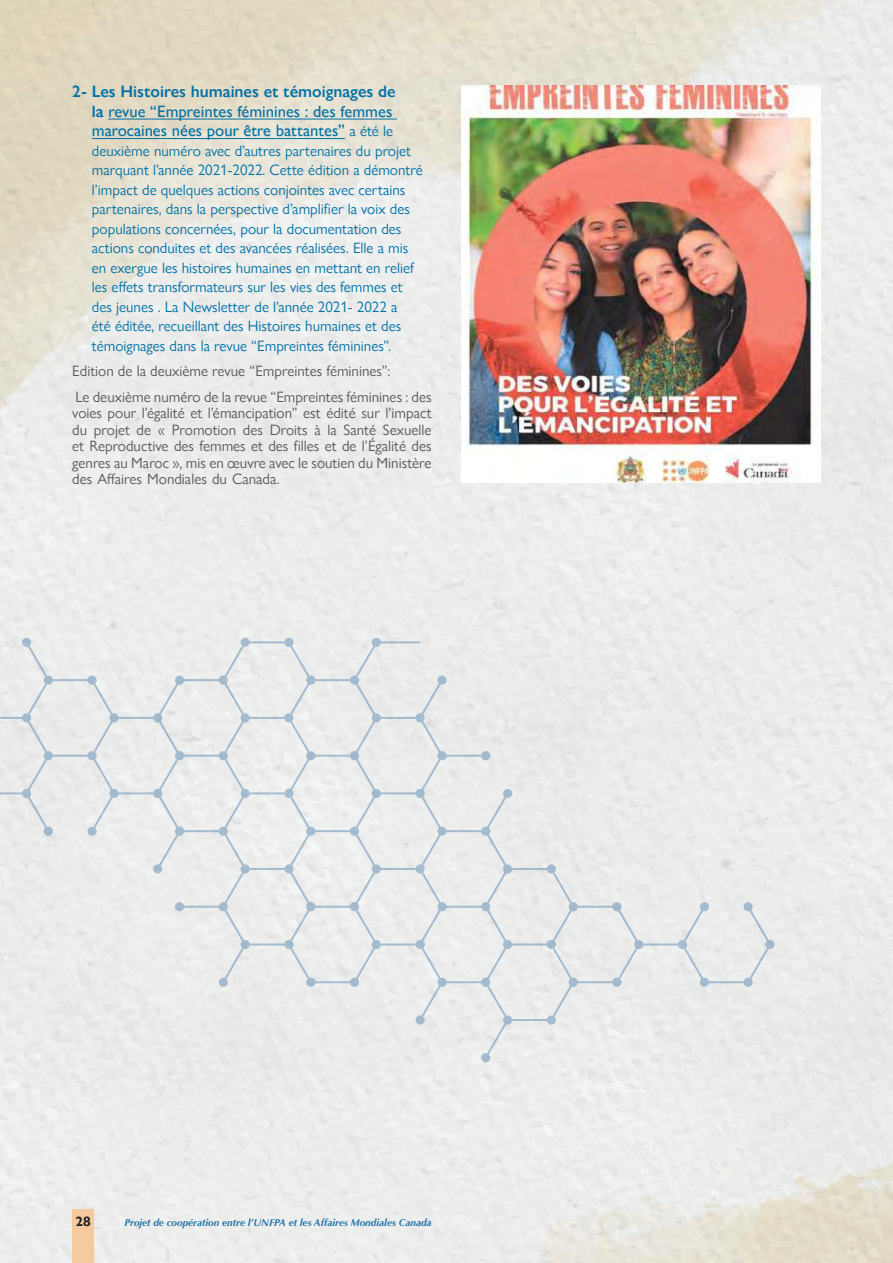
<style>
.page{position:relative;width:893px;height:1263px;background:#fff}
.page>*{position:absolute;margin:0;border:0;box-sizing:border-box;transform-origin:0 0}
.t1{font:500 16.5px/19.5px "Gill Sans Nova";color:#0071a7}
.t2{font:15px/19.5px "Gill Sans Nova";color:#0071a7}
.t3{font:15px/16.5px "Gill Sans Nova";color:#57585a}
.t4{font:700 13.5px "Gill Sans Nova";color:#231f20}
.t5{font:italic 700 10.05px "Optima";color:#2074a8}
.s1{font-weight:600}
.s2{font-weight:400;font-size:15px}
</style>
<div class="page">
<div style="left:73px;top:1209px;width:21px;height:54px;background:#f4cb9f"></div>
<hr style="left:108px;top:119px;width:289px;height:1px;background:#0071a7">
<hr style="left:92px;top:138px;width:253px;height:1px;background:#0071a7">
<img style="left:461px;top:85px;width:360px;height:398px">
<svg style="left:480px;top:1024px;width:30px;height:38px"></svg>
<div style="left:0;top:638px;width:643px;height:386px;background:#ececeb"></div>
<svg style="left:638px;top:902px;width:137px;height:85px;background:#e5e8e8"></svg>
<svg style="left:615px;top:902px;width:7px;height:10px"></svg>
<svg style="left:570px;top:902px;width:5px;height:3px"></svg>
<svg style="left:484px;top:902px;width:7px;height:10px"></svg>
<svg style="left:438px;top:902px;width:6px;height:8px"></svg>
<svg style="left:485px;top:827px;width:6px;height:8px"></svg>
<svg style="left:175px;top:902px;width:53px;height:10px"></svg>
<svg style="left:219px;top:827px;width:4px;height:8px"></svg>
<svg style="left:180px;top:827px;width:5px;height:8px"></svg>
<svg style="left:438px;top:753px;width:9px;height:8px"></svg>
<svg style="left:219px;top:754px;width:9px;height:7px"></svg>
<svg style="left:27px;top:791px;width:5px;height:8px"></svg>
<svg style="left:43px;top:827px;width:11px;height:9px"></svg>
<svg style="left:87px;top:789px;width:32px;height:47px"></svg>
<svg style="left:241px;top:714px;width:185px;height:274px"></svg>
<svg style="left:223px;top:675px;width:6px;height:11px"></svg>
<svg style="left:175px;top:678px;width:7px;height:8px"></svg>
<svg style="left:109px;top:713px;width:10px;height:5px"></svg>
<svg style="left:21px;top:638px;width:11px;height:9px"></svg>
<p class="t1" style="left:92px;top:82px;width:305px;text-indent:-20px"><span class="s1">2- Les Histoires humaines et témoignages de la</span> revue “Empreintes féminines : des femmes marocaines nées pour être battantes” <span class="s2">a été le</span></p>
<p class="t2" style="left:92px;top:141px;width:332px">deuxième numéro avec d’autres partenaires du projet marquant l’année 2021-2022. Cette édition a démontré l’impact de quelques actions conjointes avec certains partenaires, dans la perspective d’amplifier la voix des populations concernées, pour la documentation des actions conduites et des avancées réalisées. Elle a mis en exergue les histoires humaines en mettant en relief les effets transformateurs sur les vies des femmes et des jeunes . La Newsletter de l’année 2021- 2022 a<br>été éditée, recueillant des Histoires humaines et des témoignages dans la revue “Empreintes féminines”.</p>
<p class="t3" style="left:72px;top:358px;width:361px;line-height:25.5px">Edition de la deuxième revue “Empreintes féminines”:<br>Le deuxième numéro de la revue “Empreintes féminines : des</p>
<p class="t3" style="left:72px;top:405px;width:361px;text-align:justify">voies pour l’égalité et l’émancipation” est édité sur l’impact du projet de « Promotion des Droits à la Santé Sexuelle et Reproductive des femmes et des filles et de l’Égalité des genres au Maroc », mis en œuvre avec le soutien du Ministère des Affaires Mondiales du Canada.</p>
<p class="t4" style="left:76px;top:1213px;width:17px">28</p>
<p class="t5" style="left:124px;top:1216px;width:309px">Projet de coopération entre l’UNFPA et les Affaires Mondiales Canada</p>
</div>
